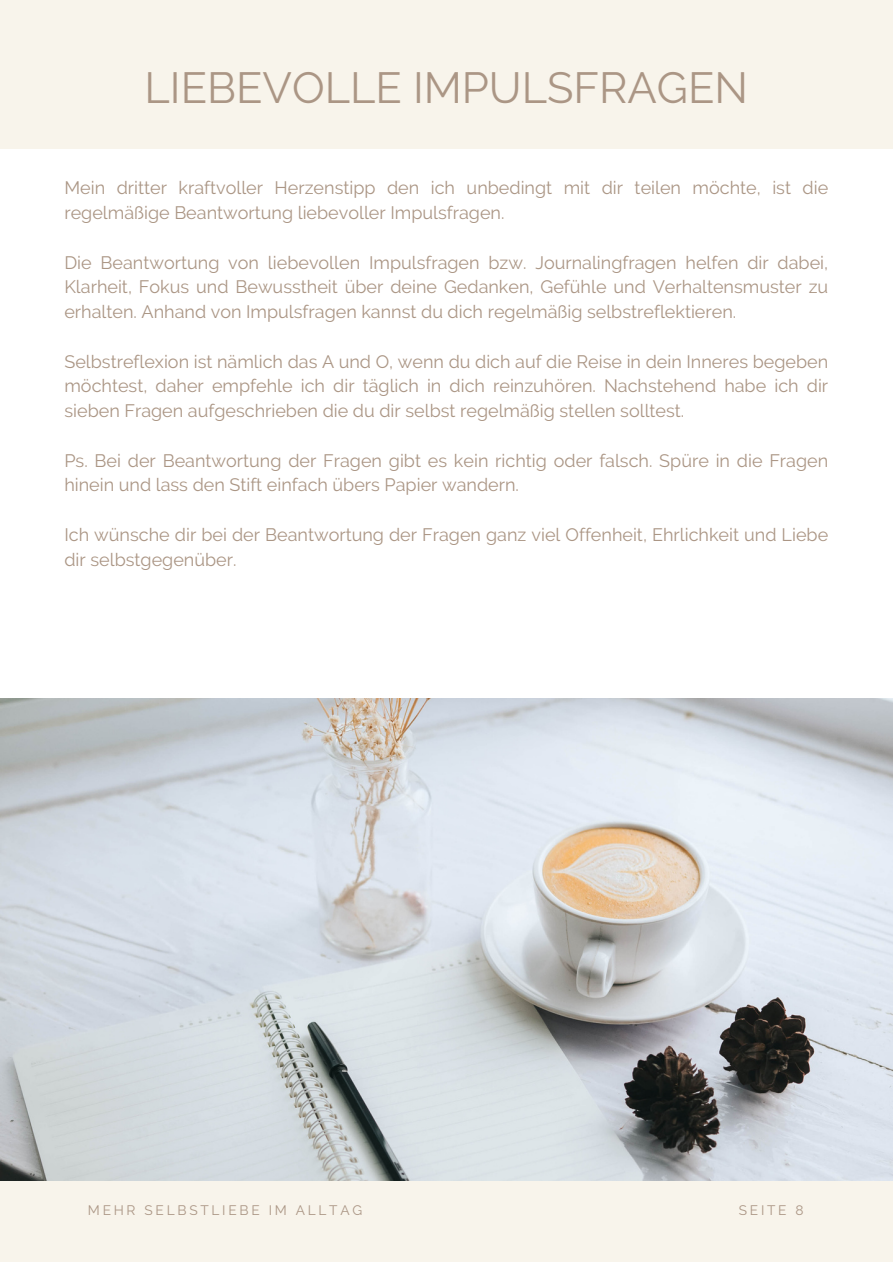
<style>
.page{position:relative;width:893px;height:1264px;background:#fff}
.page>*{position:absolute;margin:0;border:0;box-sizing:border-box;transform-origin:0 0}
.t1{font:43.5px "Raleway";color:#ab9685}
.t2{font:18px/24.8px "Raleway";color:#ab9685}
.t3{font:13.65px "Raleway";letter-spacing:.2em;color:#ab9685}
</style>
<div class="page">
<img style="left:0;top:698px;width:892px;height:482px">
<div style="left:0;top:0;width:892px;height:148px;background:#f8f4eb"></div>
<div style="left:0;top:1180px;width:892px;height:81px;background:#f8f4eb"></div>
<p class="t1" style="left:144px;top:62px;width:605px">LIEBEVOLLE IMPULSFRAGEN</p>
<p class="t2" style="left:64px;top:176px;width:765px">Mein dritter kraftvoller Herzenstipp den ich unbedingt mit dir teilen möchte, ist die regelmäßige Beantwortung liebevoller Impulsfragen.</p>
<p class="t2" style="left:64px;top:250px;width:765px;text-align:justify">Die Beantwortung von liebevollen Impulsfragen bzw. Journalingfragen helfen dir dabei, Klarheit, Fokus und Bewusstheit über deine Gedanken, Gefühle und Verhaltensmuster zu erhalten. Anhand von Impulsfragen kannst du dich regelmäßig selbstreflektieren.</p>
<p class="t2" style="left:64px;top:349px;width:765px;text-align:justify">Selbstreflexion ist nämlich das A und O, wenn du dich auf die Reise in dein Inneres begeben möchtest, daher empfehle ich dir täglich in dich reinzuhören. Nachstehend habe ich dir sieben Fragen aufgeschrieben die du dir selbst regelmäßig stellen solltest.</p>
<p class="t2" style="left:64px;top:448px;width:765px">Ps. Bei der Beantwortung der Fragen gibt es kein richtig oder falsch. Spüre in die Fragen hinein und lass den Stift einfach übers Papier wandern.</p>
<p class="t2" style="left:64px;top:522px;width:765px">Ich wünsche dir bei der Beantwortung der Fragen ganz viel Offenheit, Ehrlichkeit und Liebe dir selbstgegenüber.</p>
<p class="t3" style="left:88px;top:1201px;width:276px">MEHR SELBSTLIEBE IM ALLTAG</p>
<p class="t3" style="left:738px;top:1201px;width:66px">SEITE 8</p>
</div>
